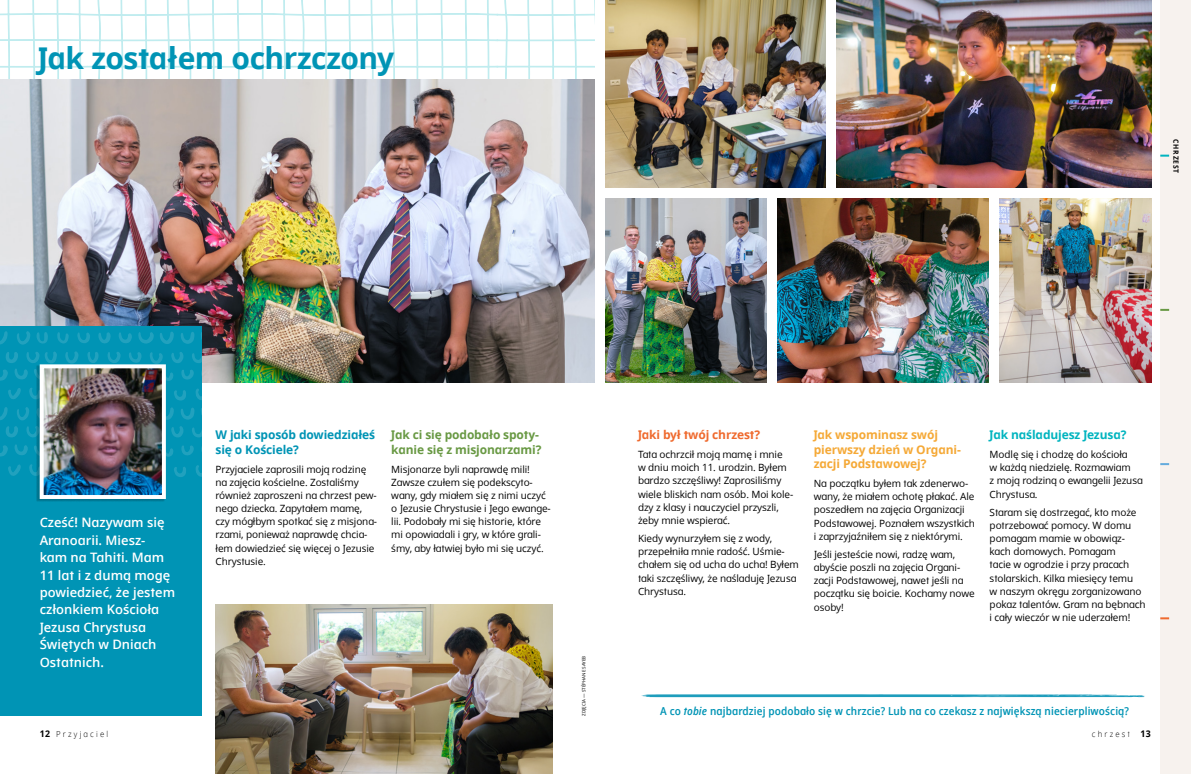
<style>
.page{position:relative;width:1191px;height:774px;background:#fff}
.page>*{position:absolute;margin:0;border:0;box-sizing:border-box;transform-origin:0 0}
.t1{font:700 30px "Dots Solidlds Lat";letter-spacing:-.015em;color:#0094b5}
.t2{font:600 13px/17.4px "Dots Solidlds Lat";color:#fff}
.h2_orange_2{font:700 12px/14.5px "Dots Solidlds Lat";letter-spacing:-.01em;color:#f5a937}
.h2_lime_green_5{font:700 12px/14.5px "Dots Solidlds Lat";letter-spacing:-.01em;color:#699944}
.h2_aqua_5{font:700 12px/14.5px "Dots Solidlds Lat";letter-spacing:-.01em;color:#0094b5}
.h2_aqua_3{font:700 12px "Dots Solidlds Lat";letter-spacing:-.01em;color:#00b4bf}
.h2_orange_5{font:700 12px "Dots Solidlds Lat";letter-spacing:-.01em;color:#ef6a2e}
.p1_aside_info_first{font:600 11px "Dots Solid Condlds Lat";letter-spacing:.01em;color:#0094b5}
.p2_first{font:10px/13.2px "Dots Solidlds Lat";letter-spacing:-.01em;color:#000}
.t3{font:300 8.2px "Dots Solidlds Lat";letter-spacing:.28em;color:#000;scale:.95 1}
.p1_label{font:700 7.1px "Dots Solidlds Lat";letter-spacing:.12em;color:#000;scale:.95 1}
.t4{font:4.5px "Dots Solidlds Lat";color:#000}
.s1{font-style:italic}
.s2{font-weight:700;font-size:9.2px}
</style>
<div class="page">
<svg style="left:0;top:0;width:595px;height:79px"></svg>
<img style="left:215px;top:604px;width:338px;height:170px">
<svg style="left:641px;top:694px;width:504px;height:3px"></svg>
<img style="left:605px;top:0;width:221px;height:188px">
<img style="left:0;top:79px;width:595px;height:304px">
<div style="left:0;top:326px;width:201px;height:390px;background:#0094b5"></div>
<svg style="left:201px;top:331px;width:1px;height:14px"></svg>
<svg style="left:160px;top:332px;width:14px;height:12px"></svg>
<svg style="left:181px;top:332px;width:13px;height:12px"></svg>
<svg style="left:98px;top:332px;width:13px;height:12px"></svg>
<svg style="left:119px;top:332px;width:35px;height:12px"></svg>
<svg style="left:77px;top:332px;width:13px;height:11px"></svg>
<svg style="left:57px;top:332px;width:12px;height:12px"></svg>
<svg style="left:174px;top:467px;width:12px;height:10px"></svg>
<svg style="left:196px;top:465px;width:5px;height:12px"></svg>
<svg style="left:36px;top:332px;width:12px;height:12px"></svg>
<svg style="left:17px;top:331px;width:13px;height:14px"></svg>
<svg style="left:0;top:331px;width:8px;height:14px"></svg>
<svg style="left:0;top:351px;width:202px;height:107px"></svg>
<svg style="left:29px;top:464px;width:7px;height:12px"></svg>
<svg style="left:8px;top:464px;width:13px;height:12px"></svg>
<div style="left:36px;top:365px;width:129px;height:137px;background:#000;opacity:.22"></div>
<img style="left:45px;top:369px;width:116px;height:125px">
<div style="left:40px;top:364px;width:126px;height:135px;border:4px solid #fff"></div>
<img style="left:605px;top:198px;width:162px;height:185px">
<img style="left:777px;top:198px;width:212px;height:185px">
<img style="left:999px;top:198px;width:152px;height:185px">
<img style="left:836px;top:0;width:315px;height:188px">
<div style="left:1160px;top:0;width:31px;height:774px;background:#f7f2ee"></div>
<svg style="left:1160px;top:155px;width:9px;height:2px"></svg>
<svg style="left:1160px;top:463px;width:9px;height:2px"></svg>
<svg style="left:1160px;top:617px;width:9px;height:2px"></svg>
<svg style="left:1160px;top:309px;width:9px;height:2px"></svg>
<p class="t1" style="left:38px;top:36px;width:357px">Jak zostałem ochrzczony</p>
<p class="p1_label" style="left:1181px;top:139px;width:38px;rotate:90deg">CHRZEST</p>
<p class="t2" style="left:40px;top:514px;width:137px">Cześć! Nazywam się<br>Aranoarii. Miesz&shy;kam na Tahiti. Mam<br>11 lat i z dumą mogę powiedzieć, że jestem członkiem Kościoła<br>Jezusa Chrystusa<br>Świętych w Dniach<br>Ostatnich.</p>
<p class="h2_aqua_5" style="left:215px;top:428px;width:161px">W jaki sposób dowiedziałeś się o Kościele?</p>
<p class="p2_first" style="left:215px;top:462px;width:163px">Przyjaciele zaprosili moją rodzinę na zajęcia kościelne. Zostaliśmy również zaproszeni na chrzest pew&shy;nego dziecka. Zapytałem mamę, czy mógłbym spotkać się z misjona&shy;rzami, ponieważ naprawdę chcia&shy;łem dowiedzieć się więcej o Jezusie<br>Chrystusie.</p>
<p class="h2_lime_green_5" style="left:391px;top:428px;width:152px">Jak ci się podobało spoty&shy;kanie się z misjonarzami?</p>
<p class="p2_first" style="left:391px;top:462px;width:161px">Misjonarze byli naprawdę mili!<br>Zawsze czułem się podekscyto&shy;wany, gdy miałem się z nimi uczyć o Jezusie Chrystusie i Jego ewange&shy;lii. Podobały mi się historie, które mi opowiadali i gry, w które grali&shy;śmy, aby łatwiej było mi się uczyć.</p>
<p class="t4" style="left:580px;top:716px;width:62px;rotate:-90deg">ZDJĘCIA — STÉPHANE SAYEB</p>
<p class="h2_orange_5" style="left:638px;top:426px;width:123px">Jaki był twój chrzest?</p>
<p class="p2_first" style="left:638px;top:448px;width:157px">Tata ochrzcił moją mamę i mnie<br>w dniu moich 11. urodzin. Byłem bardzo szczęśliwy! Zaprosiliśmy wiele bliskich nam osób. Moi kole&shy;dzy z klasy i nauczyciel przyszli, żeby mnie wspierać.</p>
<p class="p2_first" style="left:638px;top:532px;width:162px">Kiedy wynurzyłem się z wody, przepełniła mnie radość. Uśmie&shy;chałem się od ucha do ucha! Byłem taki szczęśliwy, że naśladuję Jezusa<br>Chrystusa.</p>
<p class="h2_orange_2" style="left:814px;top:428px;width:149px">Jak wspominasz swój pierwszy dzień w Organi&shy;zacji Podstawowej?</p>
<p class="p2_first" style="left:814px;top:477px;width:163px">Na początku byłem tak zdenerwo&shy;wany, że miałem ochotę płakać. Ale poszedłem na zajęcia Organizacji Podstawowej. Poznałem wszystkich i zaprzyjaźniłem się z niektórymi.</p>
<p class="p2_first" style="left:814px;top:548px;width:162px">Jeśli jesteście nowi, radzę wam, abyście poszli na zajęcia Organi&shy;zacji Podstawowej, nawet jeśli na początku się boicie. Kochamy nowe osoby!</p>
<p class="h2_aqua_3" style="left:989px;top:426px;width:138px">Jak naśladujesz Jezusa?</p>
<p class="p2_first" style="left:989px;top:448px;width:154px">Modlę się i chodzę do kościoła<br>w każdą niedzielę. Rozmawiam<br>z moją rodziną o ewangelii Jezusa<br>Chrystusa.</p>
<p class="p2_first" style="left:989px;top:505px;width:157px">Staram się dostrzegać, kto może potrzebować pomocy. W domu pomagam mamie w obowiąz&shy;kach domowych. Pomagam<br>tacie w ogrodzie i przy pracach stolarskich. Kilka miesięcy temu<br>w naszym okręgu zorganizowano pokaz talentów. Gram na bębnach i cały wieczór w nie uderzałem!</p>
<p class="p1_aside_info_first" style="left:660px;top:703px;width:470px">A co <span class="s1">tobie</span> najbardziej podobało się w chrzcie? Lub na co czekasz z największą niecierpliwością?</p>
<p class="t3" style="left:40px;top:728px;width:74px"><span class="s2">12</span> Przyjaciel</p>
<p class="t3" style="left:1092px;top:728px;width:64px">chrzest <span class="s2">13</span></p>
</div>
